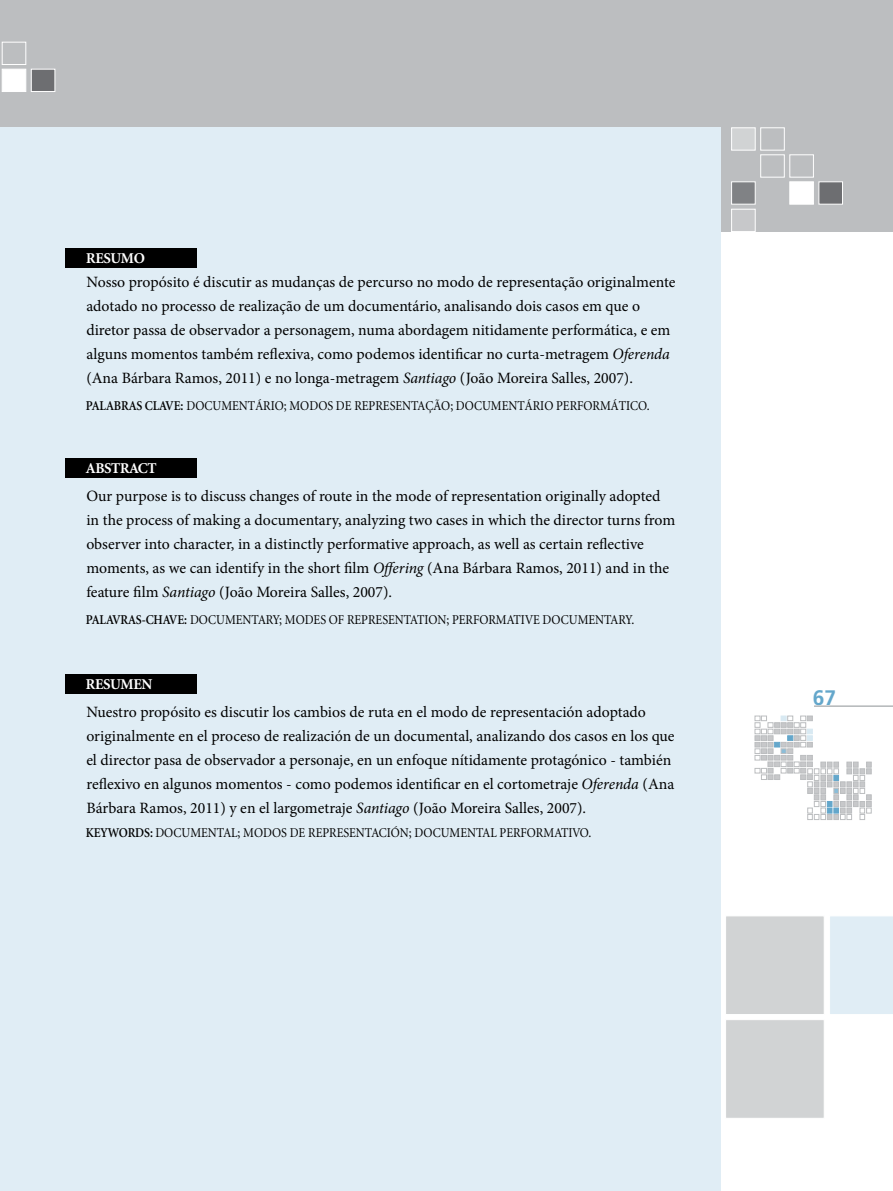
<style>
.page{position:relative;width:893px;height:1191px;background:#fff}
.page>*{position:absolute;margin:0;border:0;box-sizing:border-box;transform-origin:0 0}
.t1{font:700 21px "Frutiger";color:#64a7cb}
.t2{font:15.75px/24px "Minion Pro";color:#000}
.t3{font:700 15px "Minion";letter-spacing:-.025em;color:#fff}
.t4{font:13.5px "Minion";color:#000;scale:.9 1}
.t5{font:600 13.5px "Minion";letter-spacing:-.01em;color:#000;scale:.9 1}
.s1{font-style:italic}
.s2{font-weight:600}
</style>
<div class="page">
<svg style="left:755px;top:716px;width:116px;height:103px"></svg>
<div style="left:0;top:0;width:893px;height:232px;background:#bcbec0"></div>
<div style="left:725px;top:915px;width:100px;height:100px;background:#d1d3d4;border:1px solid #fff"></div>
<div style="left:830px;top:916px;width:63px;height:98px;background:#e0edf5"></div>
<hr style="left:814px;top:706px;width:79px;height:1px;background:#b1b4b6">
<div style="left:731px;top:182px;width:24px;height:22px;background:#808285"></div>
<div style="left:790px;top:182px;width:24px;height:22px;background:#fff"></div>
<div style="left:819px;top:182px;width:24px;height:22px;background:#6d6e71"></div>
<div style="left:760px;top:155px;width:24px;height:22px;border:1px solid #fff"></div>
<div style="left:790px;top:155px;width:24px;height:22px;border:1px solid #fff"></div>
<div style="left:731px;top:128px;width:24px;height:22px;background:#d1d3d4;border:1px solid #fff"></div>
<div style="left:760px;top:128px;width:24px;height:22px;border:1px solid #fff"></div>
<div style="left:731px;top:209px;width:24px;height:23px;background:#c7c8ca;border:1px solid #fff"></div>
<div style="left:2px;top:69px;width:24px;height:23px;background:#fff"></div>
<div style="left:31px;top:69px;width:24px;height:23px;background:#6d6e71;border:1px solid #fff"></div>
<div style="left:2px;top:42px;width:24px;height:23px;border:1px solid #fff"></div>
<div style="left:725px;top:1019px;width:100px;height:99px;background:#d1d3d4;border:1px solid #fff"></div>
<div style="left:0;top:128px;width:721px;height:1063px;background:#e0edf5"></div>
<div style="left:65px;top:248px;width:131px;height:20px;background:#000"></div>
<div style="left:65px;top:458px;width:131px;height:20px;background:#000"></div>
<div style="left:65px;top:673px;width:131px;height:20px;background:#000"></div>
<p class="t3" style="left:86px;top:250px;width:48px">RESUMO</p>
<p class="t2" style="left:86px;top:270px;width:591px">Nosso propósito é discutir as mudanças de percurso no modo de representação originalmente adotado no processo de realização de um documentário, analisando dois casos em que o diretor passa de observador a personagem, numa abordagem nitidamente performática, e em alguns momentos também reflexiva, como podemos identificar no curta-metragem <span class="s1">Oferenda </span>(Ana Bárbara Ramos, 2011) e no longa-metragem <span class="s1">Santiago</span> (João Moreira Salles, 2007).</p>
<p class="t5" style="left:86px;top:399px;width:48px">PALABRAS</p>
<p class="t4" style="left:145px;top:399px;width:66px"><span class="s2">CLAVE:</span>DOCUMENTÁRIO</p>
<p class="t4" style="left:284px;top:399px;width:29px">; MODOS</p>
<p class="t4" style="left:336px;top:399px;width:38px">DE REPRESENTAÇÃO</p>
<p class="t4" style="left:450px;top:399px;width:27px">; DOCUMENTÁRIO</p>
<p class="t4" style="left:556px;top:399px;width:17px">PERFORMÁTICO</p>
<p class="t4" style="left:647px;top:399px;width:5px">.</p>
<p class="t3" style="left:86px;top:460px;width:72px">ABSTRACT</p>
<p class="t2" style="left:86px;top:484px;width:590px">Our purpose is to discuss changes of route in the mode of representation originally adopted in the process of making a documentary, analyzing two cases in which the director turns from observer into character, in a distinctly performative approach, as well as certain reflective moments, as we can identify in the short film <span class="s1">Offering</span> (Ana Bárbara Ramos, 2011) and in the feature film <span class="s1">Santiago</span> (João Moreira Salles, 2007).</p>
<p class="t5" style="left:86px;top:612px;width:16px">PALAVRAS</p>
<p class="t4" style="left:142px;top:613px;width:74px"><span class="s2">-CHAVE:</span> DOCUMENTARY</p>
<p class="t4" style="left:279px;top:613px;width:28px">; MODES</p>
<p class="t4" style="left:329px;top:613px;width:38px">OF REPRESENTATION</p>
<p class="t4" style="left:446px;top:613px;width:23px">; PERFORMATIVE</p>
<p class="t4" style="left:543px;top:613px;width:20px">DOCUMENTARY</p>
<p class="t4" style="left:631px;top:613px;width:5px">.</p>
<p class="t3" style="left:86px;top:676px;width:58px">RESUMEN</p>
<p class="t2" style="left:86px;top:700px;width:590px">Nuestro propósito es discutir los cambios de ruta en el modo de representación adoptado originalmente en el proceso de realización de un documental, analizando dos casos en los que el director pasa de observador a personaje, en un enfoque nítidamente protagónico - también reflexivo en algunos momentos - como podemos identificar en el cortometraje <span class="s1">Oferenda</span> (Ana Bárbara Ramos, 2011) y en el largometraje <span class="s1">Santiago</span> (João Moreira Salles, 2007).</p>
<p class="t5" style="left:86px;top:826px;width:46px">KEYWORDS</p>
<p class="t4" style="left:150px;top:826px;width:26px"><span class="s2">:</span> DOCUMENTAL</p>
<p class="t4" style="left:238px;top:826px;width:29px">; MODOS</p>
<p class="t4" style="left:290px;top:826px;width:38px">DE REPRESENTACIÓN</p>
<p class="t4" style="left:409px;top:826px;width:27px">; DOCUMENTAL</p>
<p class="t4" style="left:500px;top:826px;width:17px">PERFORMATIVO</p>
<p class="t4" style="left:588px;top:826px;width:5px">.</p>
<h1 class="t1" style="left:813px;top:686px;width:25px">67</h1>
</div>
